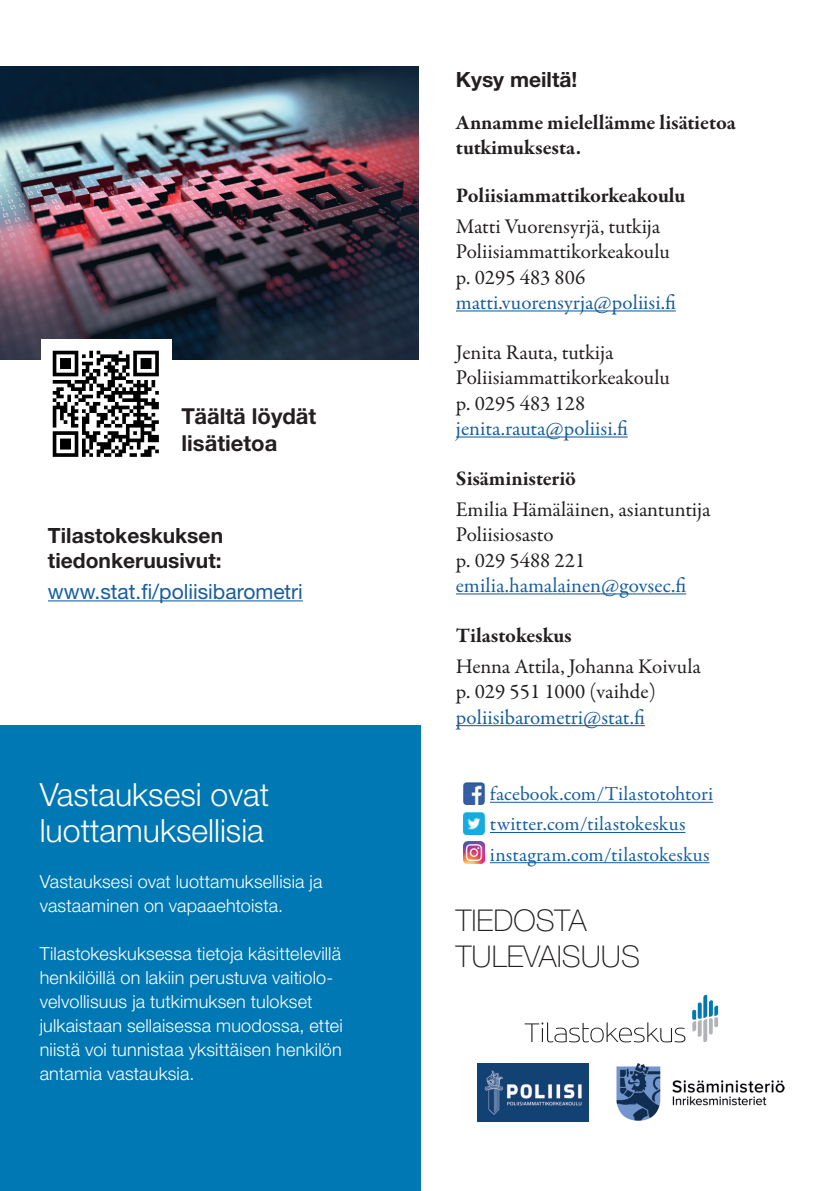
<style>
.page{position:relative;width:840px;height:1191px;background:#fff}
.page>*{position:absolute;margin:0;border:0;box-sizing:border-box;transform-origin:0 0}
.H2_laatikko_musta{font:300 32px/36px "Helvetica Neue LT Std";color:#fff}
.slogan{font:100 30px/36px "Helvetica Neue LT Std";color:#231f20}
.t1{font:700 22px/26.4px "Helvetica Neue LT Std";color:#231f20}
.P_yhteystiedot_leipi{font:21px/25.2px "Garamond Premr Pro";letter-spacing:-.005em;color:#231f20}
.P_yhteystiedot_leipi-2{font:21px/25.2px "Garamond Premr Pro";color:#175d9e}
.P_yhteystiedot_leipi-3{font:700 21px/25.2px "Garamond Premr Pro";letter-spacing:-.005em;color:#231f20}
.H3_yhteystiedot_väli{font:700 21px/25.2px "Helvetica Neue LT Std";color:#231f20}
.H3_yhteystiedot_väli-2{font:21px "Helvetica Neue LT Std";color:#175d9e}
.p_takansi_some_osoit{font:20px "Garamond Premr Pro";letter-spacing:.005em;color:#175d9e}
.P_laatikko_leipis{font:300 18px/24px "Helvetica Neue LT Std";letter-spacing:.01em;color:#fff}
.s1{color:#231f20}
</style>
<div class="page">
<div style="left:0;top:726px;width:420px;height:465px;background:#0078b3"></div>
<hr style="left:455px;top:310px;width:220px;height:1px;background:#175d9e">
<hr style="left:455px;top:436px;width:172px;height:1px;background:#175d9e">
<hr style="left:455px;top:593px;width:230px;height:1px;background:#175d9e">
<hr style="left:455px;top:725px;width:189px;height:1px;background:#175d9e">
<hr style="left:489px;top:801px;width:223px;height:1px;background:#175d9e">
<hr style="left:489px;top:832px;width:196px;height:1px;background:#175d9e">
<hr style="left:489px;top:862px;width:220px;height:1px;background:#175d9e">
<hr style="left:48px;top:600px;width:255px;height:1px;background:#175d9e">
<img style="left:463px;top:782px;width:23px;height:22px">
<img style="left:462px;top:812px;width:22px;height:22px">
<img style="left:463px;top:841px;width:21px;height:22px">
<svg style="left:524px;top:1022px;width:161px;height:20px"></svg>
<svg style="left:692px;top:994px;width:25px;height:48px"></svg>
<img style="left:616px;top:1063px;width:167px;height:58px">
<img style="left:477px;top:1063px;width:111px;height:58px">
<img style="left:0;top:67px;width:418px;height:292px">
<div style="left:41px;top:339px;width:130px;height:130px;background:#fff"></div>
<img style="left:52px;top:350px;width:107px;height:107px">
<p class="t1" style="left:181px;top:403px;width:136px">Täältä löydät lisätietoa</p>
<h3 class="H3_yhteystiedot_väli" style="left:48px;top:522px;width:176px">Tilastokeskuksen tiedonkeruusivut:</h3>
<h3 class="H3_yhteystiedot_väli-2" style="left:48px;top:579px;width:256px">www.stat.fi/poliisibarometri</h3>
<h2 class="H2_laatikko_musta" style="left:40px;top:775px;width:231px">Vastauksesi ovat luottamuksellisia</h2>
<p class="P_laatikko_leipis" style="left:40px;top:869px;width:284px">Vastauksesi ovat luottamuksellisia ja vastaaminen on vapaaehtoista.</p>
<p class="P_laatikko_leipis" style="left:40px;top:941px;width:304px">Tilastokeskuksessa tietoja käsittelevillä henkilöillä on lakiin perustuva vaitiolo&shy;velvollisuus ja tutkimuksen tulokset julkaistaan sellaisessa muodossa, ettei niistä voi tunnistaa yksittäisen henkilön antamia vastauksia.</p>
<h3 class="H3_yhteystiedot_väli" style="left:455px;top:66px;width:123px">Kysy meiltä!</h3>
<p class="P_yhteystiedot_leipi-3" style="left:455px;top:110px;width:281px">Annamme mielellämme lisätietoa tutkimuksesta.</p>
<p class="P_yhteystiedot_leipi-3" style="left:455px;top:183px;width:231px">Poliisiammattikorkeakoulu</p>
<p class="P_yhteystiedot_leipi" style="left:455px;top:214px;width:215px">Matti Vuorensyrjä, tutkija<br>Poliisiammattikorkeakoulu</p>
<p class="P_yhteystiedot_leipi" style="left:455px;top:265px;width:131px">p. 0295 483 806</p>
<p class="P_yhteystiedot_leipi-2" style="left:455px;top:290px;width:221px">matti.vuorensyrja@poliisi.fi</p>
<p class="P_yhteystiedot_leipi" style="left:455px;top:340px;width:215px">Jenita Rauta, tutkija<br>Poliisiammattikorkeakoulu</p>
<p class="P_yhteystiedot_leipi" style="left:455px;top:391px;width:131px">p. 0295 483 128</p>
<p class="P_yhteystiedot_leipi-2" style="left:455px;top:416px;width:173px">jenita.rauta@poliisi.fi</p>
<p class="P_yhteystiedot_leipi-3" style="left:455px;top:466px;width:121px">Sisäministeriö</p>
<p class="P_yhteystiedot_leipi" style="left:455px;top:497px;width:256px">Emilia Hämäläinen, asiantuntija<br>Poliisiosasto</p>
<p class="P_yhteystiedot_leipi-2" style="left:455px;top:548px;width:232px"><span class="s1">p. 029 5488 221 </span>emilia.hamalainen@govsec.fi</p>
<p class="P_yhteystiedot_leipi-3" style="left:455px;top:623px;width:117px">Tilastokeskus</p>
<p class="P_yhteystiedot_leipi" style="left:455px;top:654px;width:246px">Henna Attila, Johanna Koivula</p>
<p class="P_yhteystiedot_leipi" style="left:455px;top:679px;width:201px">p. 029 551 1000 (vaihde)</p>
<p class="P_yhteystiedot_leipi-2" style="left:455px;top:705px;width:190px">poliisibarometri@stat.fi</p>
<p class="p_takansi_some_osoit" style="left:489px;top:782px;width:224px">facebook.com/Tilastotohtori</p>
<p class="p_takansi_some_osoit" style="left:489px;top:812px;width:197px">twitter.com/tilastokeskus</p>
<p class="p_takansi_some_osoit" style="left:489px;top:842px;width:221px">instagram.com/tilastokeskus</p>
<p class="slogan" style="left:455px;top:902px;width:185px">TIEDOSTA<br>TULEVAISUUS</p>
</div>
